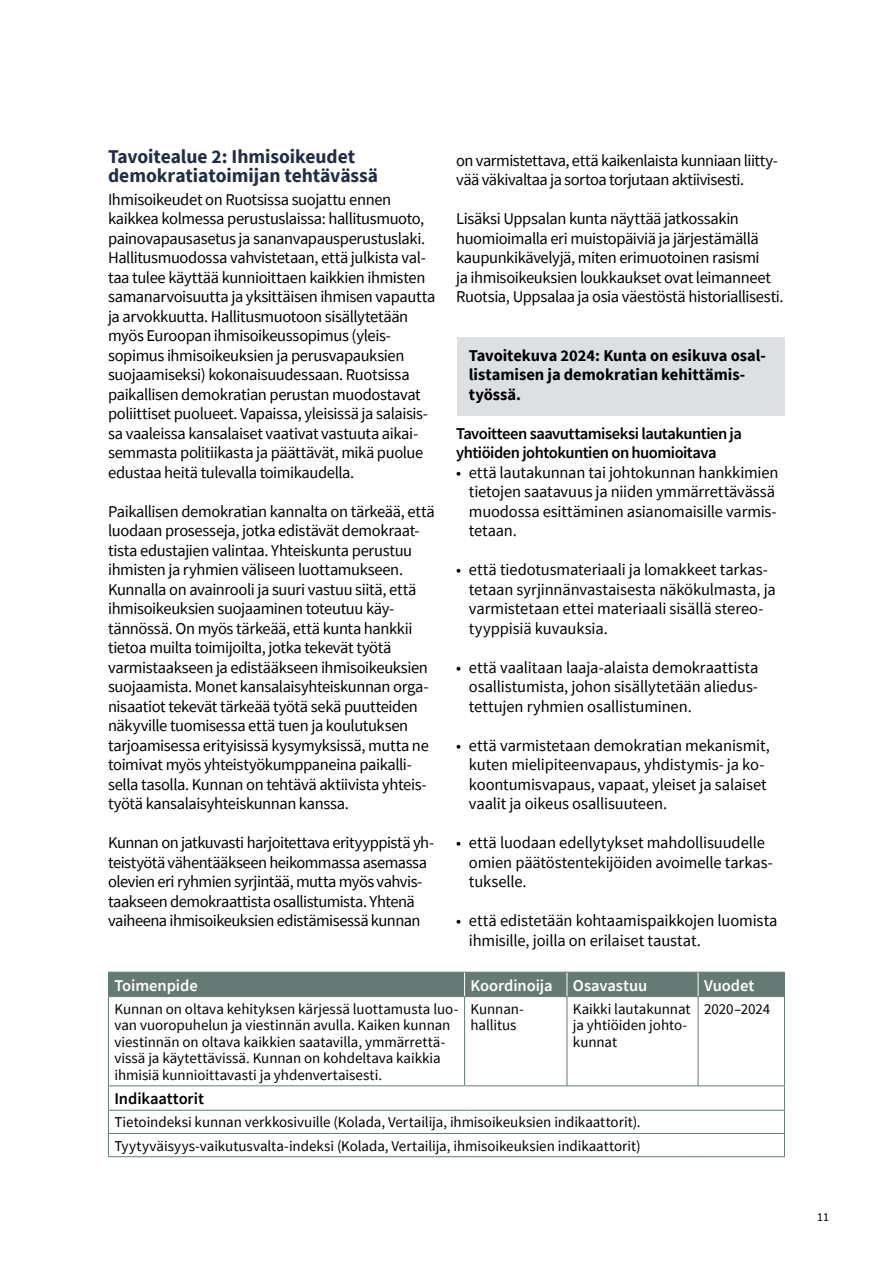
<style>
.page{position:relative;width:893px;height:1263px;background:#fff}
.page>*{position:absolute;margin:0;border:0;box-sizing:border-box;transform-origin:0 0}
.t1{font:700 19.5px/19.5px "Source Sans Pro";color:#202e45}
.Brödtext_11_13{font:16.5px/19.5px "Source Sans Pro";letter-spacing:-.025em;color:#000}
.Punktlista{font:16.5px/19.5px "Source Sans Pro";letter-spacing:-.01em;color:#000}
.t2{font:700 16.5px/19.5px "Source Sans Pro";letter-spacing:-.005em;color:#000}
.Tabellrubrik{font:600 16.5px/19.5px "Source Sans Pro";letter-spacing:-.03em;color:#000}
.Tabellrubrik-2{font:600 16.5px "Source Sans Pro";letter-spacing:-.005em;color:#fff}
.Tabellrubrik-3{font:600 16.5px "Source Sans Pro";letter-spacing:-.01em;color:#000}
.Tabellbröd{font:15px/16.5px "Source Sans Pro";letter-spacing:-.005em;color:#000}
.t3{font:12px "Source Sans Pro";color:#000}
</style>
<div class="page">
<div style="left:457px;top:338px;width:328px;height:78px;background:#dde0e3"></div>
<hr style="left:108px;top:997px;width:1px;height:88px;background:#667a75">
<hr style="left:784px;top:997px;width:1px;height:88px;background:#667a75">
<hr style="left:108px;top:1085px;width:357px;height:1px;background:#667a75">
<hr style="left:465px;top:1085px;width:102px;height:1px;background:#667a75">
<hr style="left:567px;top:1085px;width:131px;height:1px;background:#667a75">
<hr style="left:698px;top:1085px;width:87px;height:1px;background:#667a75">
<hr style="left:108px;top:1110px;width:357px;height:1px;background:#667a75">
<hr style="left:465px;top:1110px;width:102px;height:1px;background:#667a75">
<hr style="left:567px;top:1110px;width:131px;height:1px;background:#667a75">
<hr style="left:698px;top:1110px;width:87px;height:1px;background:#667a75">
<hr style="left:108px;top:1133px;width:357px;height:1px;background:#667a75">
<svg style="left:108px;top:1086px;width:1px;height:70px"></svg>
<hr style="left:465px;top:1133px;width:102px;height:1px;background:#667a75">
<hr style="left:567px;top:1133px;width:131px;height:1px;background:#667a75">
<hr style="left:698px;top:1133px;width:87px;height:1px;background:#667a75">
<svg style="left:784px;top:1086px;width:1px;height:70px"></svg>
<hr style="left:108px;top:1156px;width:357px;height:1px;background:#667a75">
<hr style="left:465px;top:1156px;width:102px;height:1px;background:#667a75">
<hr style="left:567px;top:1156px;width:131px;height:1px;background:#667a75">
<hr style="left:698px;top:1156px;width:87px;height:1px;background:#667a75">
<hr style="left:464px;top:997px;width:1px;height:88px;background:#667a75">
<hr style="left:567px;top:997px;width:1px;height:88px;background:#667a75">
<hr style="left:698px;top:997px;width:1px;height:88px;background:#667a75">
<hr style="left:108px;top:996px;width:357px;height:1px;background:#667a75">
<hr style="left:465px;top:996px;width:102px;height:1px;background:#667a75">
<hr style="left:567px;top:996px;width:131px;height:1px;background:#667a75">
<hr style="left:698px;top:996px;width:87px;height:1px;background:#667a75">
<div style="left:108px;top:972px;width:677px;height:24px;background:#667a75"></div>
<h2 class="t1" style="left:108px;top:146px;width:272px">Tavoitealue 2: Ihmisoikeudet demokratiatoimijan tehtävässä</h2>
<p class="Brödtext_11_13" style="left:108px;top:189px;width:329px">Ihmisoikeudet on Ruotsissa suojattu ennen kaikkea kolmessa perustuslaissa: hallitusmuoto, painovapausasetus ja sananvapausperustuslaki.<br>Hallitusmuodossa vahvistetaan, että julkista val&shy;taa tulee käyttää kunnioittaen kaikkien ihmisten samanarvoisuutta ja yksittäisen ihmisen vapautta ja arvokkuutta. Hallitusmuotoon sisällytetään myös Euroopan ihmisoikeussopimus (yleis&shy;sopimus ihmisoikeuksien ja perusvapauksien suojaamiseksi) kokonaisuudessaan. Ruotsissa paikallisen demokratian perustan muodostavat poliittiset puolueet. Vapaissa, yleisissä ja salaisis&shy;sa vaaleissa kansalaiset vaativat vastuuta aikai&shy;semmasta politiikasta ja päättävät, mikä puolue edustaa heitä tulevalla toimikaudella.</p>
<p class="Brödtext_11_13" style="left:108px;top:501px;width:328px">Paikallisen demokratian kannalta on tärkeää, että luodaan prosesseja, jotka edistävät demokraat&shy;tista edustajien valintaa. Yhteiskunta perustuu ihmisten ja ryhmien väliseen luottamukseen.<br>Kunnalla on avainrooli ja suuri vastuu siitä, että ihmisoikeuksien suojaaminen toteutuu käy&shy;tännössä. On myös tärkeää, että kunta hankkii tietoa muilta toimijoilta, jotka tekevät työtä varmistaakseen ja edistääkseen ihmisoikeuksien suojaamista. Monet kansalaisyhteiskunnan orga&shy;nisaatiot tekevät tärkeää työtä sekä puutteiden näkyville tuomisessa että tuen ja koulutuksen tarjoamisessa erityisissä kysymyksissä, mutta ne toimivat myös yhteistyökumppaneina paikalli&shy;sella tasolla. Kunnan on tehtävä aktiivista yhteis&shy;työtä kansalaisyhteiskunnan kanssa.</p>
<p class="Brödtext_11_13" style="left:108px;top:833px;width:328px">Kunnan on jatkuvasti harjoitettava erityyppistä yh&shy;teistyötä vähentääkseen heikommassa asemassa olevien eri ryhmien syrjintää, mutta myös vahvis&shy;taakseen demokraattista osallistumista. Yhtenä vaiheena ihmisoikeuksien edistämisessä kunnan</p>
<p class="Brödtext_11_13" style="left:456px;top:150px;width:323px">on varmistettava, että kaikenlaista kunniaan liitty&shy;vää väkivaltaa ja sortoa torjutaan aktiivisesti.</p>
<p class="Brödtext_11_13" style="left:456px;top:209px;width:329px">Lisäksi Uppsalan kunta näyttää jatkossakin huomioimalla eri muistopäiviä ja järjestämällä kaupunkikävelyjä, miten erimuotoinen rasismi<br>ja ihmisoikeuksien loukkaukset ovat leimanneet Ruotsia, Uppsalaa ja osia väestöstä historiallisesti.</p>
<h3 class="t2" style="left:469px;top:345px;width:299px">Tavoitekuva 2024: Kunta on esikuva osal&shy;listamisen ja demokratian kehittämis&shy;työssä.</h3>
<h4 class="Tabellrubrik" style="left:456px;top:423px;width:287px">Tavoitteen saavuttamiseksi lautakuntien ja yhtiöiden johtokuntien on huomioitava</h4>
<p class="Punktlista" style="left:469px;top:462px;width:311px;text-indent:-13px">• että lautakunnan tai johtokunnan hankkimien tietojen saatavuus ja niiden ymmärrettävässä muodossa esittäminen asianomaisille varmis&shy;tetaan.</p>
<p class="Punktlista" style="left:469px;top:560px;width:309px;text-indent:-13px">• että tiedotusmateriaali ja lomakkeet tarkas&shy;tetaan syrjinnänvastaisesta näkökulmasta, ja varmistetaan ettei materiaali sisällä stereo&shy;tyyppisiä kuvauksia.</p>
<p class="Punktlista" style="left:469px;top:657px;width:291px;text-align:justify;text-indent:-13px">• että vaalitaan laaja-alaista demokraattista osallistumista, johon sisällytetään aliedus&shy;tettujen ryhmien osallistuminen.</p>
<p class="Punktlista" style="left:469px;top:735px;width:302px;text-indent:-13px">• että varmistetaan demokratian mekanismit, kuten mielipiteenvapaus, yhdistymis- ja ko&shy;koontumisvapaus, vapaat, yleiset ja salaiset vaalit ja oikeus osallisuuteen.</p>
<p class="Punktlista" style="left:469px;top:833px;width:305px;text-indent:-13px">• että luodaan edellytykset mahdollisuudelle omien päätöstentekijöiden avoimelle tarkas&shy;tukselle.</p>
<p class="Punktlista" style="left:469px;top:911px;width:310px;text-indent:-13px">• että edistetään kohtaamispaikkojen luomista ihmisille, joilla on erilaiset taustat.</p>
<p class="Tabellrubrik-2" style="left:114px;top:974px;width:85px">Toimenpide</p>
<p class="Tabellrubrik-2" style="left:471px;top:974px;width:83px">Koordinoija</p>
<p class="Tabellrubrik-2" style="left:573px;top:974px;width:76px">Osavastuu</p>
<p class="Tabellrubrik-2" style="left:704px;top:974px;width:52px">Vuodet</p>
<p class="Tabellbröd" style="left:114px;top:1000px;width:345px">Kunnan on oltava kehityksen kärjessä luottamusta luo&shy;van vuoropuhelun ja viestinnän avulla. Kaiken kunnan viestinnän on oltava kaikkien saatavilla, ymmärrettä&shy;vissä ja käytettävissä. Kunnan on kohdeltava kaikkia ihmisiä kunnioittavasti ja yhdenvertaisesti.</p>
<p class="Tabellbröd" style="left:471px;top:1000px;width:54px">Kunnan&shy;hallitus</p>
<p class="Tabellbröd" style="left:573px;top:1000px;width:119px">Kaikki lautakunnat ja yhtiöiden johto&shy;kunnat</p>
<p class="Tabellbröd" style="left:704px;top:1000px;width:68px">2020–2024</p>
<p class="Tabellrubrik-3" style="left:114px;top:1088px;width:91px">Indikaattorit</p>
<p class="Tabellbröd" style="left:114px;top:1114px;width:528px">Tietoindeksi kunnan verkkosivuille (Kolada, Vertailija, ihmisoikeuksien indikaattorit).</p>
<p class="Tabellbröd" style="left:114px;top:1137px;width:528px">Tyytyväisyys-vaikutusvalta-indeksi (Kolada, Vertailija, ihmisoikeuksien indikaattorit)</p>
<p class="t3" style="left:817px;top:1209px;width:13px">11</p>
</div>
